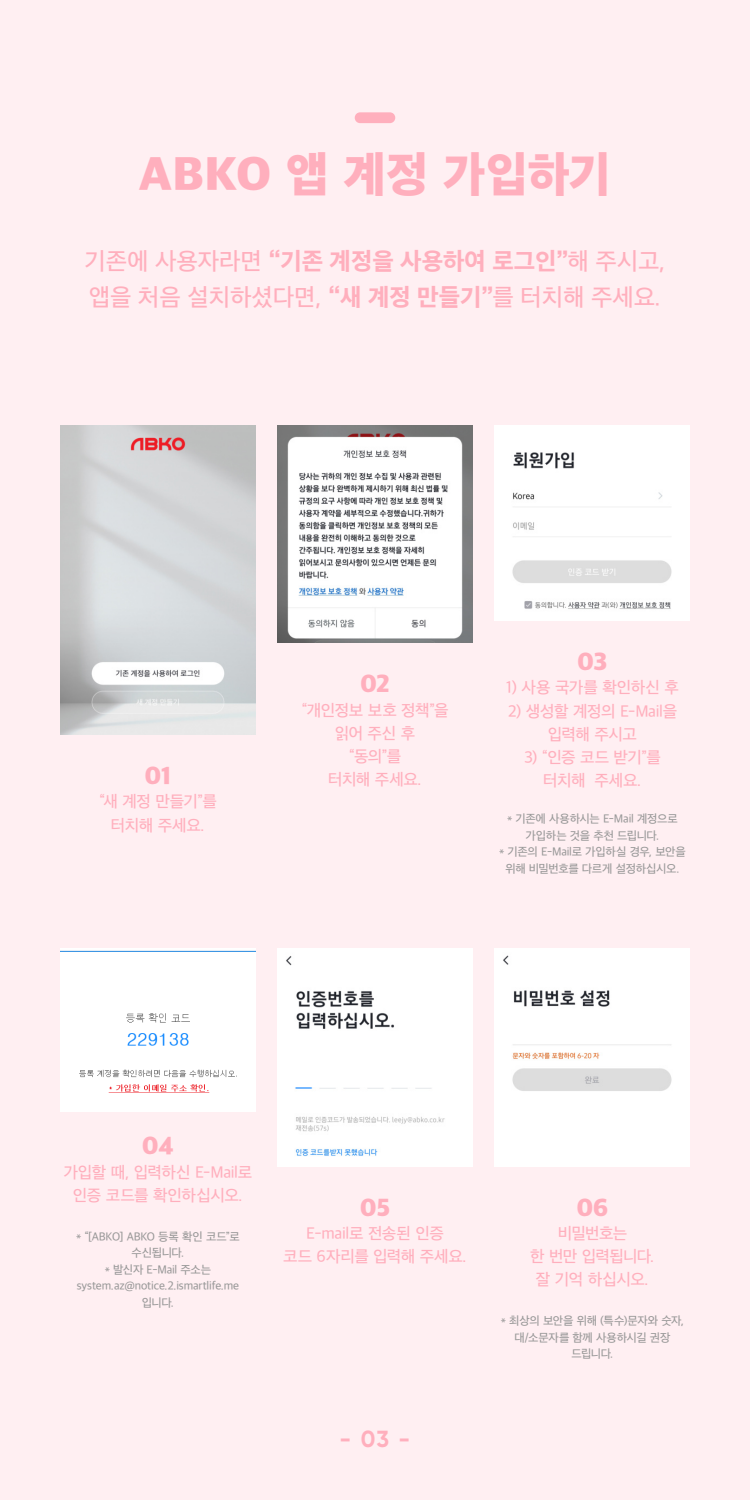
<style>
.page{position:relative;width:750px;height:1500px;background:#ffeff2}
.page>*{position:absolute;margin:0;border:0;box-sizing:border-box;transform-origin:0 0}
.t1{font:45.75px "SD Gothic Neoa i Hv";letter-spacing:.01em;color:#ffafbd}
.t2{font:23.25px "SD Gothic Neoa h Ex Bd";color:#ffafbd}
.t3{font:23.25px "SD Gothic Neoa e Md";color:#ffafbd}
.t4{font:23.25px "SD Gothic Neoa i Hv";letter-spacing:-.01em;color:#ffafbd}
.t5{font:700 23.25px "Gilroy";color:#ffafbd}
.t6{font:15.75px/23.2px "SD Gothic Neoa e Md";letter-spacing:-.03em;color:#ffafbd;text-align:center}
.t7{font:15.75px "SD Gothic Neoa e Md";letter-spacing:.01em;color:#ffafbd}
.t8{font:11.25px/16.5px "SD Gothic Neoa e Md";letter-spacing:-.02em;color:#999;text-align:center}
.s1{font-family:"SD Gothic Neoa e Md"}
.s2{font-family:"SD Gothic Neoa h Ex Bd"}
</style>
<div class="page">
<svg style="left:355px;top:112px;width:40px;height:11px"></svg>
<img style="left:60px;top:425px;width:196px;height:309px">
<img style="left:277px;top:425px;width:196px;height:218px">
<img style="left:277px;top:948px;width:196px;height:218px">
<img style="left:494px;top:425px;width:196px;height:196px">
<div style="left:494px;top:425px;width:24px;height:6px;background:#fff"></div>
<div style="left:60px;top:948px;width:196px;height:164px;background:#fff"></div>
<img style="left:60px;top:950px;width:196px;height:143px">
<img style="left:494px;top:948px;width:195px;height:218px">
<h1 class="t1" style="left:138px;top:151px;width:474px">ABKO 앱 계정 가입하기</h1>
<h2 class="t2" style="left:84px;top:250px;width:583px"><span class="s1">기존에 사용자라면</span> “기존 계정을 사용하여 로그인”<span class="s1">해 주시고,</span></h2>
<h2 class="t3" style="left:89px;top:286px;width:574px">앱을 처음 설치하셨다면, <span class="s2">“새 계정 만들기”</span>를 터치해 주세요.</h2>
<h2 class="t4" style="left:361px;top:673px;width:31px">02</h2>
<h3 class="t6" style="left:301px;top:698px;width:149px">“개인정보 보호 정책”을 읽어 주신 후<br>“동의”를</h3>
<h2 class="t4" style="left:145px;top:764px;width:28px">01</h2>
<h3 class="t6" style="left:328px;top:768px;width:95px">터치해 주세요.</h3>
<h3 class="t6" style="left:99px;top:790px;width:119px">“새 계정 만들기”를 터치해 주세요.</h3>
<h2 class="t4" style="left:578px;top:651px;width:31px">03</h2>
<h3 class="t7" style="left:506px;top:680px;width:175px">1) 사용 국가를 확인하신 후</h3>
<h3 class="t6" style="left:508px;top:699px;width:171px">2) 생성할 계정의 E-Mail을 입력해 주시고</h3>
<h3 class="t6" style="left:524px;top:746px;width:138px">3) “인증 코드 받기”를 터치해 주세요.</h3>
<p class="t8" style="left:499px;top:811px;width:188px">* 기존에 사용하시는 E-Mail 계정으로 가입하는 것을 추천 드립니다.<br>* 기존의 E-Mail로 가입하실 경우, 보안을 위해 비밀번호를 다르게 설정하십시오.</p>
<h2 class="t4" style="left:142px;top:1135px;width:33px">04</h2>
<h3 class="t6" style="left:64px;top:1160px;width:190px">가입할 때, 입력하신 E-Mail로 인증 코드를 확인하십시오.</h3>
<p class="t8" style="left:76px;top:1228px;width:165px">* “[ABKO] ABKO 등록 확인 코드”로 수신됩니다.<br>* 발신자 E-Mail 주소는 system.az@notice.2.ismartlife.me 입니다.</p>
<h2 class="t4" style="left:360px;top:1196px;width:31px">05</h2>
<h3 class="t6" style="left:283px;top:1222px;width:185px">E-mail로 전송된 인증<br>코드 6자리를 입력해 주세요.</h3>
<h2 class="t5" style="left:340px;top:1429px;width:72px">- 03 -</h2>
<h2 class="t4" style="left:577px;top:1196px;width:33px">06</h2>
<h3 class="t6" style="left:530px;top:1222px;width:126px">비밀번호는<br>한 번만 입력됩니다. 잘 기억 하십시오.</h3>
<p class="t8" style="left:501px;top:1313px;width:185px">* 최상의 보안을 위해 (특수)문자와 숫자, 대/소문자를 함께 사용하시길 권장 드립니다.</p>
</div>
